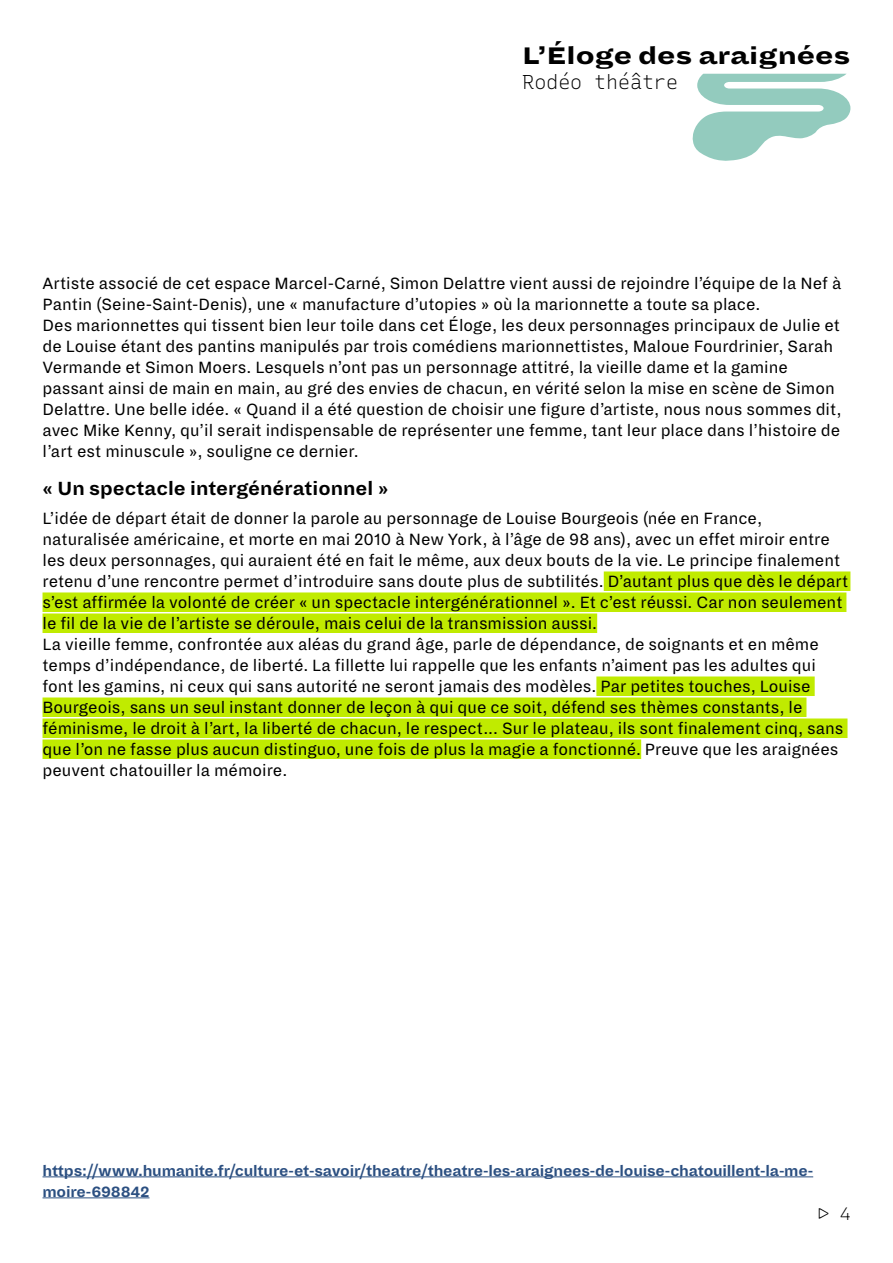
<style>
.page{position:relative;width:893px;height:1263px;background:#fff}
.page>*{position:absolute;margin:0;border:0;box-sizing:border-box;transform-origin:0 0}
.t1{font:900 26.4px "Dia";color:#000}
.t2{font:700 21px "Dia";color:#000}
.t3{font:300 19.95px "Recursive Monospace";color:#000}
.t4{font:18px/21px "Dia";color:#000}
.t5{font:300 18px "Recursive Monospace";color:#000}
.t6{font:700 16.5px/21px "Dia";letter-spacing:-.015em;color:#2b4f81}
</style>
<div class="page">
<svg style="left:692px;top:74px;width:158px;height:87px"></svg>
<div style="left:604px;top:571px;width:246px;height:20px;background:#c0eb00"></div>
<div style="left:43px;top:592px;width:803px;height:20px;background:#c0eb00"></div>
<div style="left:43px;top:613px;width:554px;height:20px;background:#c0eb00"></div>
<div style="left:596px;top:676px;width:219px;height:20px;background:#c0eb00"></div>
<div style="left:43px;top:697px;width:763px;height:20px;background:#c0eb00"></div>
<div style="left:43px;top:718px;width:804px;height:20px;background:#c0eb00"></div>
<div style="left:43px;top:739px;width:598px;height:20px;background:#c0eb00"></div>
<hr style="left:43px;top:1176px;width:770px;height:1px;background:#2b4f81">
<hr style="left:43px;top:1197px;width:107px;height:1px;background:#2b4f81">
<h1 class="t1" style="left:522px;top:39px;width:330px">L’Éloge des araignées</h1>
<p class="t3" style="left:522px;top:67px;width:157px">Rodéo théâtre</p>
<p class="t4" style="left:43px;top:273px;width:801px">Artiste associé de cet espace Marcel-Carné, Simon Delattre vient aussi de rejoindre l’équipe de la Nef à Pantin (Seine-Saint-Denis), une « manufacture d’utopies » où la marionnette a toute sa place.<br>Des marionnettes qui tissent bien leur toile dans cet Éloge, les deux personnages principaux de Julie et de Louise étant des pantins manipulés par trois comédiens marionnettistes, Maloue Fourdrinier, Sarah Vermande et Simon Moers. Lesquels n’ont pas un personnage attitré, la vieille dame et la gamine passant ainsi de main en main, au gré des envies de chacun, en vérité selon la mise en scène de Simon Delattre. Une belle idée. « Quand il a été question de choisir une figure d’artiste, nous nous sommes dit, avec Mike Kenny, qu’il serait indispensable de représenter une femme, tant leur place dans l’histoire de l’art est minuscule », souligne ce dernier.</p>
<p class="t2" style="left:43px;top:476px;width:347px">« Un spectacle intergénérationnel »</p>
<p class="t4" style="left:43px;top:508px;width:807px">L’idée de départ était de donner la parole au personnage de Louise Bourgeois (née en France, naturalisée américaine, et morte en mai 2010 à New York, à l’âge de 98 ans), avec un effet miroir entre les deux personnages, qui auraient été en fait le même, aux deux bouts de la vie. Le principe finalement retenu d’une rencontre permet d’introduire sans doute plus de subtilités. D’autant plus que dès le départ s’est affirmée la volonté de créer « un spectacle intergénérationnel ». Et c’est réussi. Car non seulement le fil de la vie de l’artiste se déroule, mais celui de la transmission aussi.<br>La vieille femme, confrontée aux aléas du grand âge, parle de dépendance, de soignants et en même temps d’indépendance, de liberté. La fillette lui rappelle que les enfants n’aiment pas les adultes qui font les gamins, ni ceux qui sans autorité ne seront jamais des modèles. Par petites touches, Louise Bourgeois, sans un seul instant donner de leçon à qui que ce soit, défend ses thèmes constants, le féminisme, le droit à l’art, la liberté de chacun, le respect... Sur le plateau, ils sont finalement cinq, sans que l’on ne fasse plus aucun distinguo, une fois de plus la magie a fonctionné. Preuve que les araignées peuvent chatouiller la mémoire.</p>
<p class="t6" style="left:43px;top:1160px;width:772px">https://www.humanite.fr/culture-et-savoir/theatre/theatre-les-araignees-de-louise-chatouillent-la-me&shy;moire-698842</p>
<p class="t5" style="left:818px;top:1200px;width:34px">▷ 4</p>
</div>
